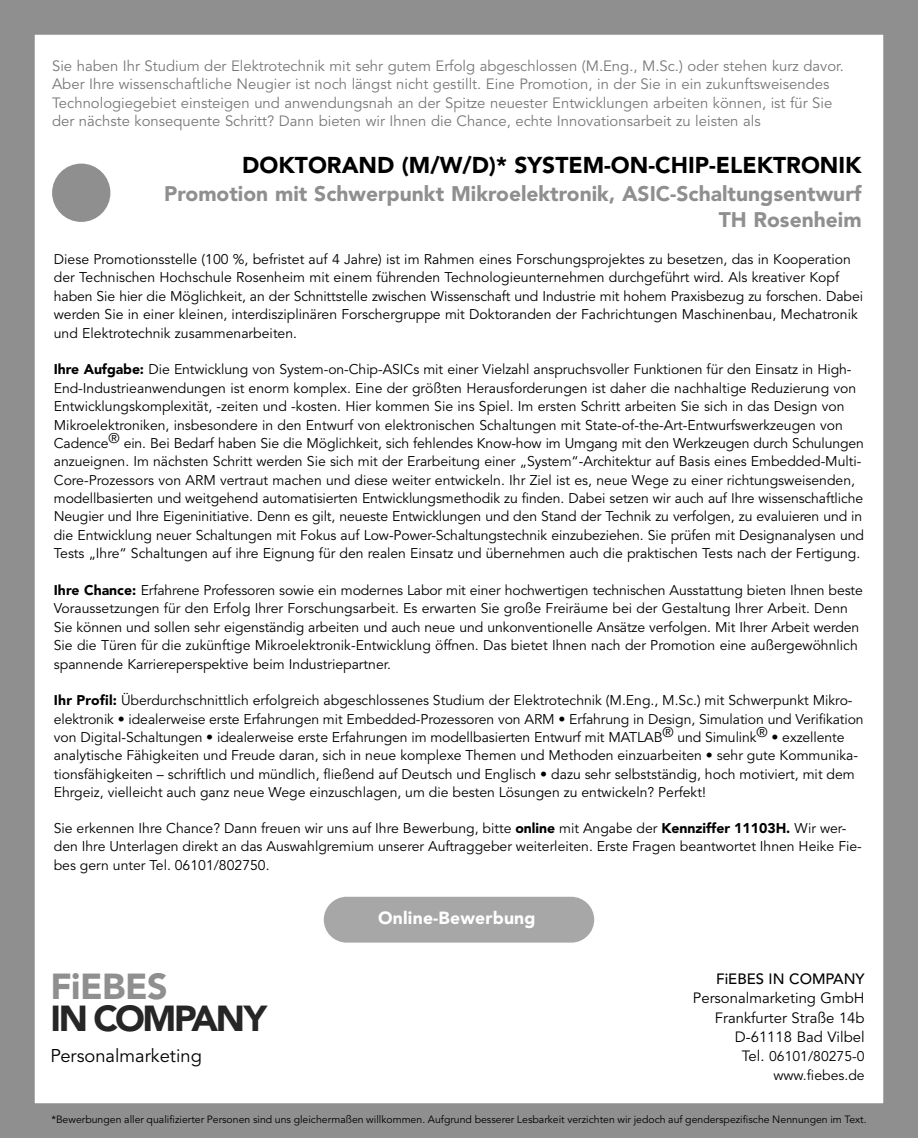
<style>
.page{position:relative;width:918px;height:1138px;background:#fff}
.page>*{position:absolute;margin:0;border:0;box-sizing:border-box;transform-origin:0 0}
.t1{font:900 35.88px "Avenir LT";letter-spacing:-.06em;color:#262626}
.t2{font:900 35.88px "Avenir LT";letter-spacing:-.01em;color:#8f8f8f}
.t3{font:900 22.75px "Avenir LT";color:#000}
.t4{font:900 21px/26.1px "Avenir LT";color:#8f8f8f;text-align:right}
.t5{font:18.38px "Avenir LT";color:#000}
.t6{font:900 17.5px "Avenir LT";letter-spacing:.01em;color:#fff}
.t7{font:14.88px/18.4px "Avenir LT";color:#787878}
.t8{font:14.88px/19.2px "Avenir LT";color:#000;text-align:right}
.t9{font:500 14.88px "Avenir LT";color:#000}
.t10{font:14px/18.4px "Avenir LT";color:#000}
.t11{font:10.5px "Avenir LT";color:#000}
.s1{font-weight:900}
.s2{font-size:14.88px}
</style>
<div class="page">
<div style="left:0;top:0;width:918px;height:1137px;border:35px solid #8f8f8f"></div>
<div style="left:52px;top:164px;width:58px;height:58px;background:#8f8f8f;border-radius:50%"></div>
<div style="left:324px;top:896px;width:270px;height:46px;background:#a7a7a7;border-radius:23px"></div>
<p class="t7" style="left:52px;top:58px;width:793px">Sie haben Ihr Studium der Elektrotechnik mit sehr gutem Erfolg abgeschlossen (M.Eng., M.Sc.) oder stehen kurz davor.<br>Aber Ihre wissenschaftliche Neugier ist noch längst nicht gestillt. Eine Promotion, in der Sie in ein zukunftsweisendes Technologiegebiet einsteigen und anwendungsnah an der Spitze neuester Entwicklungen arbeiten können, ist für Sie der nächste konsequente Schritt? Dann bieten wir Ihnen die Chance, echte Innovationsarbeit zu leisten als</p>
<h2 class="t3" style="left:242px;top:156px;width:621px">DOKTORAND (M/W/D)* SYSTEM-ON-CHIP-ELEKTRONIK</h2>
<h3 class="t4" style="left:164px;top:182px;width:699px">Promotion mit Schwerpunkt Mikroelektronik, ASIC-Schaltungsentwurf<br>TH Rosenheim</h3>
<p class="t10" style="left:54px;top:251px;width:811px">Diese Promotionsstelle (100 %, befristet auf 4 Jahre) ist im Rahmen eines Forschungsprojektes zu besetzen, das in Kooperation der Technischen Hochschule Rosenheim mit einem führenden Technologieunternehmen durchgeführt wird. Als kreativer Kopf haben Sie hier die Möglichkeit, an der Schnittstelle zwischen Wissenschaft und Industrie mit hohem Praxisbezug zu forschen. Dabei werden Sie in einer kleinen, interdisziplinären Forschergruppe mit Doktoranden der Fachrichtungen Maschinenbau, Mechatronik und Elektrotechnik zusammenarbeiten.</p>
<p class="t10" style="left:54px;top:362px;width:811px"><span class="s1">Ihre Aufgabe:</span> Die Entwicklung von System-on-Chip-ASICs mit einer Vielzahl anspruchsvoller Funktionen für den Einsatz in High-End-Industrieanwendungen ist enorm komplex. Eine der größten Herausforderungen ist daher die nachhaltige Reduzierung von Entwicklungskomplexität, -zeiten und -kosten. Hier kommen Sie ins Spiel. Im ersten Schritt arbeiten Sie sich in das Design von Mikroelektroniken, insbesondere in den Entwurf von elektronischen Schaltungen mit State-of-the-Art-Entwurfswerkzeugen von Cadence® ein. Bei Bedarf haben Sie die Möglichkeit, sich fehlendes Know-how im Umgang mit den Werkzeugen durch Schulungen anzueignen. Im nächsten Schritt werden Sie sich mit der Erarbeitung einer „System“-Architektur auf Basis eines Embedded-Multi-Core-Prozessors von ARM vertraut machen und diese weiter entwickeln. Ihr Ziel ist es, neue Wege zu einer richtungsweisenden, modellbasierten und weitgehend automatisierten Entwicklungsmethodik zu finden. Dabei setzen wir auch auf Ihre wissenschaftliche Neugier und Ihre Eigeninitiative. Denn es gilt, neueste Entwicklungen und den Stand der Technik zu verfolgen, zu evaluieren und in die Entwicklung neuer Schaltungen mit Fokus auf Low-Power-Schaltungstechnik einzubeziehen. Sie prüfen mit Designanalysen und Tests „Ihre“ Schaltungen auf ihre Eignung für den realen Einsatz und übernehmen auch die praktischen Tests nach der Fertigung.</p>
<p class="t10" style="left:54px;top:582px;width:810px"><span class="s1">Ihre Chance:</span> Erfahrene Professoren sowie ein modernes Labor mit einer hochwertigen technischen Ausstattung bieten Ihnen beste Voraussetzungen für den Erfolg Ihrer Forschungsarbeit. Es erwarten Sie große Freiräume bei der Gestaltung Ihrer Arbeit. Denn Sie können und sollen sehr eigenständig arbeiten und auch neue und unkonventionelle Ansätze verfolgen. Mit Ihrer Arbeit werden Sie die Türen für die zukünftige Mikroelektronik-Entwicklung öffnen. Das bietet Ihnen nach der Promotion eine außergewöhnlich spannende Karriereperspektive beim Industriepartner.</p>
<p class="t10" style="left:54px;top:692px;width:811px"><span class="s1">Ihr Profil:</span> Überdurchschnittlich erfolgreich abgeschlossenes Studium der Elektrotechnik (M.Eng., M.Sc.) mit Schwerpunkt Mikro&shy;elektronik • idealerweise erste Erfahrungen mit Embedded-Prozessoren von ARM • Erfahrung in Design, Simulation und Verifikation von Digital-Schaltungen • idealerweise erste Erfahrungen im modellbasierten Entwurf mit MATLAB® und Simulink® • exzellente analytische Fähigkeiten und Freude daran, sich in neue komplexe Themen und Methoden einzuarbeiten • sehr gute Kommunika&shy;tionsfähigkeiten – schriftlich und mündlich, fließend auf Deutsch und Englisch • dazu sehr selbstständig, hoch motiviert, mit dem Ehrgeiz, vielleicht auch ganz neue Wege einzuschlagen, um die besten Lösungen zu entwickeln? Perfekt!</p>
<p class="t10" style="left:54px;top:820px;width:809px">Sie erkennen Ihre Chance? Dann freuen wir uns auf Ihre Bewerbung, bitte <span class="s1">online</span> mit Angabe der <span class="s1">Kennziffer 11103H.</span> Wir wer&shy;den Ihre Unterlagen direkt an das Auswahlgremium unserer Auftraggeber weiterleiten. Erste Fragen beantwortet Ihnen Heike Fie&shy;bes gern unter Tel. 06101/802750.</p>
<p class="t6" style="left:378px;top:910px;width:159px">Online-Bewerbung</p>
<p class="t9" style="left:716px;top:972px;width:150px">FiEBES IN COMPANY</p>
<p class="t8" style="left:693px;top:990px;width:173px">Personalmarketing GmbH<br>Frankfurter Straße 14b<br>D-61118 Bad Vilbel</p>
<p class="t10" style="left:742px;top:1048px;width:124px;line-height:19.2px;text-align:right"><span class="s2">Tel.</span> 06101/80275-0 www.fiebes.de</p>
<p class="t11" style="left:51px;top:1115px;width:817px">*Bewerbungen aller qualifizierter Personen sind uns gleichermaßen willkommen. Aufgrund besserer Lesbarkeit verzichten wir jedoch auf genderspezifische Nennungen im Text.</p>
<h1 class="t2" style="left:50px;top:972px;width:119px">FiEBES</h1>
<h1 class="t1" style="left:50px;top:1003px;width:218px">IN COMPANY</h1>
<h3 class="t5" style="left:50px;top:1049px;width:153px">Personalmarketing</h3>
</div>
